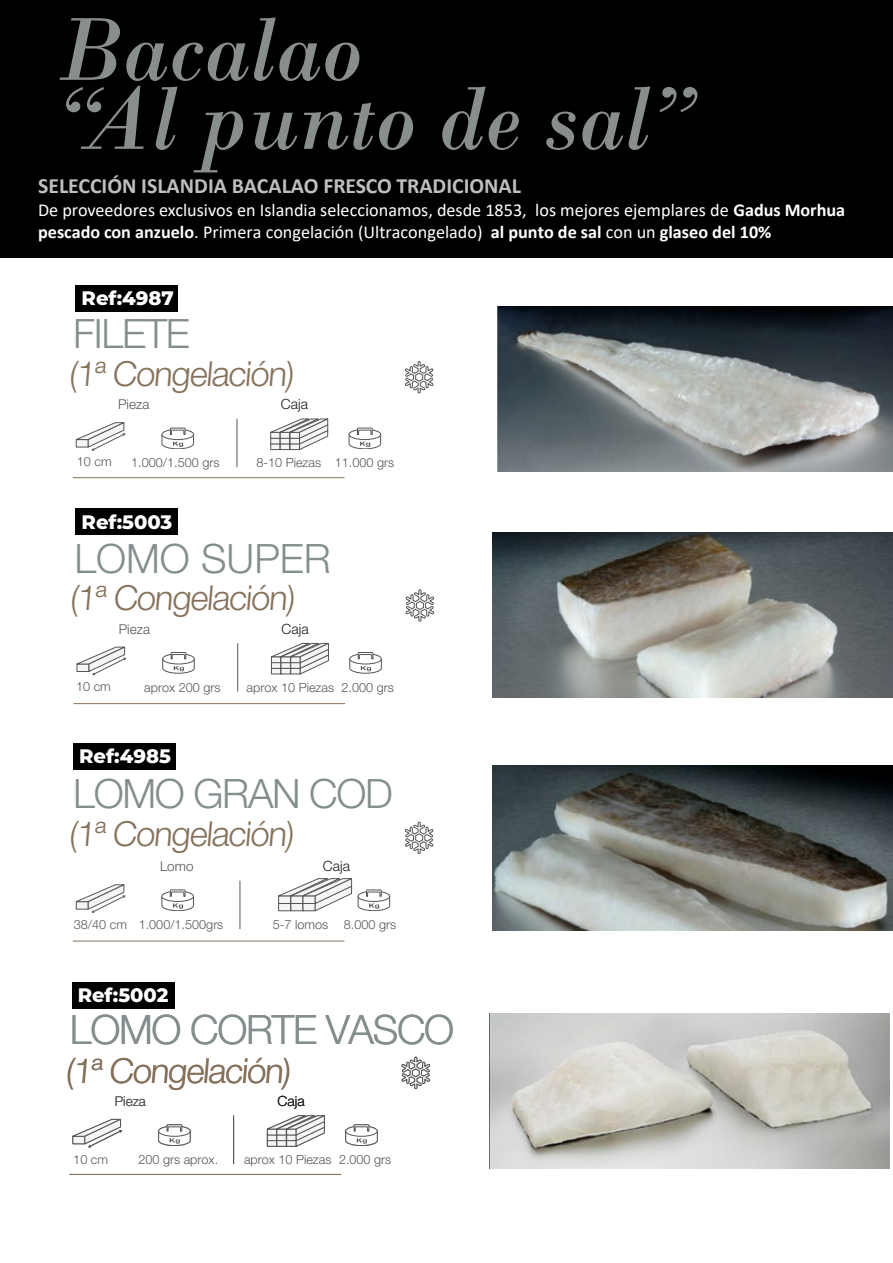
<style>
.page{position:relative;width:893px;height:1263px;background:#fff}
.page>*{position:absolute;margin:0;border:0;box-sizing:border-box;transform-origin:0 0}
.t1{font:italic 94.2px/69px "Bodoni";color:#888d8e}
.t2{font:300 40.5px "Helvetica Neue LT Std";letter-spacing:-.03em;color:#848e8e}
.t3{font:300 40.5px "Helvetica Neue LT Std";color:#848e8e}
.t4{font:300 34.5px "Helvetica Neue LT Std";color:#86725c}
.t5{font:700 21.75px "Calibri";color:#bfbfbf}
.t6{font:800 19.5px "Montserrat";color:#fff}
.t7{font:18.15px/21.8px "Calibri";color:#fff}
.t8{font:300 14.1px "Helvetica Neue LT Std";color:#1b1b19}
.t9{font:300 13.5px "Helvetica Neue LT Std";color:#565656}
.t10{font:300 12.6px "Helvetica Neue LT Std";color:#565656}
.s1{font-weight:700}
</style>
<div class="page">
<img style="left:493px;top:765px;width:400px;height:166px">
<div style="left:0;top:0;width:893px;height:258px;background:#000"></div>
<svg style="left:75px;top:884px;width:51px;height:29px"></svg>
<hr style="left:73px;top:941px;width:271px;height:1px;background:#86725c">
<svg style="left:162px;top:889px;width:32px;height:22px"></svg>
<svg style="left:278px;top:878px;width:112px;height:34px"></svg>
<hr style="left:240px;top:881px;width:1px;height:48px;background:#565656">
<svg style="left:404px;top:821px;width:30px;height:33px"></svg>
<svg style="left:404px;top:361px;width:30px;height:33px"></svg>
<img style="left:497px;top:306px;width:396px;height:166px">
<svg style="left:75px;top:422px;width:51px;height:29px"></svg>
<hr style="left:73px;top:477px;width:271px;height:1px;background:#86725c">
<svg style="left:162px;top:428px;width:32px;height:21px"></svg>
<svg style="left:349px;top:428px;width:32px;height:21px"></svg>
<svg style="left:270px;top:418px;width:59px;height:32px"></svg>
<hr style="left:237px;top:419px;width:1px;height:48px;background:#565656">
<img style="left:490px;top:1013px;width:400px;height:155px">
<svg style="left:401px;top:1056px;width:30px;height:33px"></svg>
<svg style="left:72px;top:1118px;width:51px;height:29px"></svg>
<hr style="left:69px;top:1174px;width:272px;height:1px;background:#86725c">
<svg style="left:158px;top:1124px;width:33px;height:21px"></svg>
<svg style="left:345px;top:1124px;width:33px;height:21px"></svg>
<svg style="left:267px;top:1115px;width:58px;height:32px"></svg>
<hr style="left:233px;top:1115px;width:1px;height:49px;background:#565656">
<img style="left:492px;top:532px;width:401px;height:166px">
<svg style="left:76px;top:646px;width:51px;height:29px"></svg>
<hr style="left:73px;top:703px;width:272px;height:1px;background:#86725c">
<svg style="left:162px;top:652px;width:33px;height:21px"></svg>
<svg style="left:349px;top:652px;width:33px;height:21px"></svg>
<svg style="left:271px;top:642px;width:58px;height:33px"></svg>
<hr style="left:237px;top:643px;width:1px;height:49px;background:#565656">
<svg style="left:405px;top:589px;width:30px;height:33px"></svg>
<div style="left:76px;top:285px;width:102px;height:27px;background:#000"></div>
<div style="left:76px;top:508px;width:102px;height:27px;background:#000"></div>
<div style="left:73px;top:743px;width:103px;height:27px;background:#000"></div>
<div style="left:72px;top:982px;width:102px;height:26px;background:#000"></div>
<h1 class="t1" style="left:57px;top:14px;width:641px">Bacalao<br>“Al punto de sal”</h1>
<p class="t5" style="left:38px;top:171px;width:484px">SELECCIÓN ISLANDIA BACALAO FRESCO TRADICIONAL</p>
<p class="t7" style="left:38px;top:199px;width:809px">De proveedores exclusivos en Islandia seleccionamos, desde 1853, los mejores ejemplares de <span class="s1">Gadus Morhua pescado con anzuelo</span>. Primera congelación (Ultracongelado) <span class="s1">al punto de sal</span> con un <span class="s1">glaseo del 10%</span></p>
<p class="t6" style="left:82px;top:284px;width:94px">Ref:4987</p>
<h2 class="t2" style="left:73px;top:309px;width:118px">FILETE</h2>
<h3 class="t4" style="left:69px;top:353px;width:226px">(1ª Congelación)</h3>
<p class="t9" style="left:118px;top:396px;width:33px">Pieza</p>
<p class="t8" style="left:281px;top:396px;width:29px">Caja</p>
<p class="t10" style="left:77px;top:454px;width:36px">10 cm</p>
<p class="t10" style="left:131px;top:455px;width:90px">1.000/1.500 grs</p>
<p class="t10" style="left:256px;top:455px;width:139px">8-10 Piezas 11.000 grs</p>
<p class="t6" style="left:82px;top:507px;width:92px">Ref:5003</p>
<h2 class="t3" style="left:74px;top:534px;width:258px">LOMO SUPER</h2>
<h3 class="t4" style="left:70px;top:577px;width:226px">(1ª Congelación)</h3>
<p class="t9" style="left:119px;top:621px;width:33px">Pieza</p>
<p class="t8" style="left:282px;top:620px;width:29px">Caja</p>
<p class="t10" style="left:76px;top:679px;width:36px">10 cm</p>
<p class="t10" style="left:144px;top:680px;width:78px">aprox 200 grs</p>
<p class="t10" style="left:247px;top:680px;width:149px">aprox 10 Piezas 2.000 grs</p>
<p class="t6" style="left:79px;top:742px;width:93px">Ref:4985</p>
<h2 class="t2" style="left:73px;top:769px;width:321px">LOMO GRAN COD</h2>
<h3 class="t4" style="left:69px;top:813px;width:226px">(1ª Congelación)</h3>
<p class="t9" style="left:160px;top:858px;width:35px">Lomo</p>
<p class="t8" style="left:323px;top:858px;width:29px">Caja</p>
<p class="t10" style="left:74px;top:916px;width:55px">38/40 cm</p>
<p class="t10" style="left:139px;top:917px;width:86px">1.000/1.500grs</p>
<p class="t10" style="left:273px;top:917px;width:125px">5-7 lomos 8.000 grs</p>
<p class="t6" style="left:78px;top:981px;width:92px">Ref:5002</p>
<h2 class="t2" style="left:70px;top:1005px;width:386px">LOMO CORTE VASCO</h2>
<h3 class="t4" style="left:66px;top:1049px;width:226px">(1ª Congelación)</h3>
<p class="t9" style="left:115px;top:1093px;width:33px">Pieza</p>
<p class="t8" style="left:277px;top:1092px;width:29px">Caja</p>
<p class="t10" style="left:73px;top:1152px;width:36px">10 cm</p>
<p class="t10" style="left:138px;top:1152px;width:81px">200 grs aprox.</p>
<p class="t10" style="left:244px;top:1152px;width:149px">aprox 10 Piezas 2.000 grs</p>
</div>
